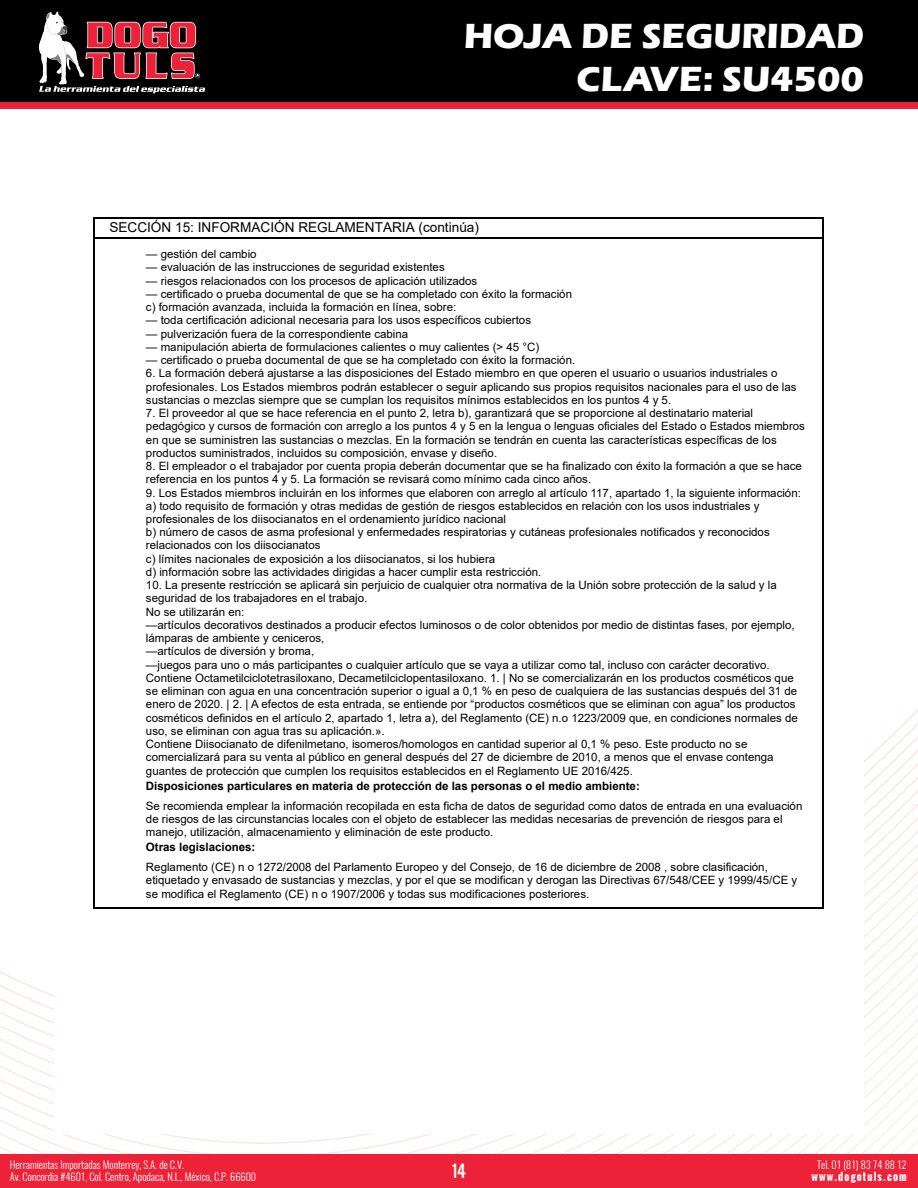
<style>
.page{position:relative;width:918px;height:1188px;background:#fff}
.page>*{position:absolute;margin:0;border:0;box-sizing:border-box;transform-origin:0 0}
.t1{font:700 36px/43.2px "Eras ITC";color:#fff;text-align:right}
.t2{font:16.5px "Oswald";color:#fff}
.t3{font:13.65px "Arial";color:#000}
.t4{font:11.55px/13.2px "Arial";color:#000}
.t5{font:300 10.5px/12.6px "Oswald";color:#fff}
.t6{font:700 10.5px "Oswald";letter-spacing:.11em;color:#fff}
.s1{font-weight:700}
</style>
<div class="page">
<div style="left:0;top:0;width:918px;height:103px;background:#000001"></div>
<div style="left:0;top:102px;width:918px;height:6px;background:#ed2137"></div>
<svg style="left:38px;top:11px;width:167px;height:82px"></svg>
<svg style="left:0;top:849px;width:918px;height:305px"></svg>
<svg style="left:0;top:1143px;width:149px;height:11px"></svg>
<svg style="left:678px;top:983px;width:240px;height:171px"></svg>
<svg style="left:699px;top:997px;width:219px;height:157px"></svg>
<div style="left:0;top:1154px;width:918px;height:34px;background:#ed2137"></div>
<div style="left:54px;top:142px;width:810px;height:992px;background:#fff"></div>
<hr style="left:109px;top:217px;width:715px;height:1px;background:#000">
<hr style="left:109px;top:237px;width:715px;height:1px;background:#000">
<svg style="left:94px;top:217px;width:15px;height:31px"></svg>
<svg style="left:823px;top:218px;width:1px;height:30px"></svg>
<hr style="left:94px;top:248px;width:1px;height:531px;background:#000">
<hr style="left:823px;top:248px;width:1px;height:531px;background:#000">
<svg style="left:94px;top:779px;width:1px;height:20px"></svg>
<svg style="left:823px;top:779px;width:1px;height:20px"></svg>
<hr style="left:94px;top:799px;width:1px;height:42px;background:#000">
<hr style="left:823px;top:799px;width:1px;height:42px;background:#000">
<svg style="left:94px;top:841px;width:1px;height:20px"></svg>
<svg style="left:823px;top:841px;width:1px;height:20px"></svg>
<hr style="left:94px;top:861px;width:1px;height:41px;background:#000">
<hr style="left:823px;top:861px;width:1px;height:41px;background:#000">
<hr style="left:94px;top:907px;width:730px;height:1px;background:#000">
<h1 class="t1" style="left:464px;top:14px;width:402px">HOJA DE SEGURIDAD<br>CLAVE: SU4500</h1>
<p class="t3" style="left:109px;top:218px;width:371px">SECCIÓN 15: INFORMACIÓN REGLAMENTARIA (continúa)</p>
<p class="t4" style="left:146px;top:248px;width:112px">— gestión del cambio</p>
<p class="t4" style="left:146px;top:261px;width:300px">— evaluación de las instrucciones de seguridad existentes</p>
<p class="t4" style="left:146px;top:274px;width:333px">— riesgos relacionados con los procesos de aplicación utilizados</p>
<p class="t4" style="left:146px;top:287px;width:428px">— certificado o prueba documental de que se ha completado con éxito la formación c) formación avanzada, incluida la formación en línea, sobre:</p>
<p class="t4" style="left:146px;top:314px;width:387px">— toda certificación adicional necesaria para los usos específicos cubiertos</p>
<p class="t4" style="left:146px;top:327px;width:264px">— pulverización fuera de la correspondiente cabina</p>
<p class="t4" style="left:146px;top:340px;width:395px">— manipulación abierta de formulaciones calientes o muy calientes (&gt; 45 °C)</p>
<p class="t4" style="left:146px;top:353px;width:431px">— certificado o prueba documental de que se ha completado con éxito la formación.</p>
<p class="t4" style="left:146px;top:367px;width:652px">6. La formación deberá ajustarse a las disposiciones del Estado miembro en que operen el usuario o usuarios industriales o profesionales. Los Estados miembros podrán establecer o seguir aplicando sus propios requisitos nacionales para el uso de las sustancias o mezclas siempre que se cumplan los requisitos mínimos establecidos en los puntos 4 y 5.</p>
<p class="t4" style="left:146px;top:406px;width:661px">7. El proveedor al que se hace referencia en el punto 2, letra b), garantizará que se proporcione al destinatario material pedagógico y cursos de formación con arreglo a los puntos 4 y 5 en la lengua o lenguas oficiales del Estado o Estados miembros en que se suministren las sustancias o mezclas. En la formación se tendrán en cuenta las características específicas de los productos suministrados, incluidos su composición, envase y diseño.</p>
<p class="t4" style="left:146px;top:459px;width:657px">8. El empleador o el trabajador por cuenta propia deberán documentar que se ha finalizado con éxito la formación a que se hace referencia en los puntos 4 y 5. La formación se revisará como mínimo cada cinco años.</p>
<p class="t4" style="left:146px;top:486px;width:657px">9. Los Estados miembros incluirán en los informes que elaboren con arreglo al artículo 117, apartado 1, la siguiente información: a) todo requisito de formación y otras medidas de gestión de riesgos establecidos en relación con los usos industriales y profesionales de los diisocianatos en el ordenamiento jurídico nacional<br>b) número de casos de asma profesional y enfermedades respiratorias y cutáneas profesionales notificados y reconocidos relacionados con los diisocianatos<br>c) límites nacionales de exposición a los diisocianatos, si los hubiera<br>d) información sobre las actividades dirigidas a hacer cumplir esta restricción.</p>
<p class="t4" style="left:146px;top:578px;width:653px">10. La presente restricción se aplicará sin perjuicio de cualquier otra normativa de la Unión sobre protección de la salud y la seguridad de los trabajadores en el trabajo.<br>No se utilizarán en:<br>—artículos decorativos destinados a producir efectos luminosos o de color obtenidos por medio de distintas fases, por ejemplo, lámparas de ambiente y ceniceros,<br>—artículos de diversión y broma,<br>—juegos para uno o más participantes o cualquier artículo que se vaya a utilizar como tal, incluso con carácter decorativo.<br>Contiene Octametilciclotetrasiloxano, Decametilciclopentasiloxano. 1. | No se comercializarán en los productos cosméticos que se eliminan con agua en una concentración superior o igual a 0,1 % en peso de cualquiera de las sustancias después del 31 de enero de 2020. | 2. | A efectos de esta entrada, se entiende por “productos cosméticos que se eliminan con agua” los productos cosméticos definidos en el artículo 2, apartado 1, letra a), del Reglamento (CE) n.o 1223/2009 que, en condiciones normales de uso, se eliminan con agua tras su aplicación.».<br>Contiene Diisocianato de difenilmetano, isomeros/homologos en cantidad superior al 0,1 % peso. Este producto no se comercializará para su venta al público en general después del 27 de diciembre de 2010, a menos que el envase contenga guantes de protección que cumplen los requisitos establecidos en el Reglamento UE 2016/425.</p>
<p class="t4" style="left:146px;top:776px;width:658px;line-height:19.8px"><span class="s1">Disposiciones particulares en materia de protección de las personas o el medio ambiente:<br></span>Se recomienda emplear la información recopilada en esta ficha de datos de seguridad como datos de entrada en una evaluación</p>
<p class="t4" style="left:146px;top:812px;width:638px">de riesgos de las circunstancias locales con el objeto de establecer las medidas necesarias de prevención de riesgos para el manejo, utilización, almacenamiento y eliminación de este producto.</p>
<p class="t4" style="left:146px;top:837px;width:623px;line-height:19.8px"><span class="s1">Otras legislaciones:<br></span>Reglamento (CE) n o 1272/2008 del Parlamento Europeo y del Consejo, de 16 de diciembre de 2008 , sobre clasificación,</p>
<p class="t4" style="left:146px;top:874px;width:653px">etiquetado y envasado de sustancias y mezclas, y por el que se modifican y derogan las Directivas 67/548/CEE y 1999/45/CE y se modifica el Reglamento (CE) n o 1907/2006 y todas sus modificaciones posteriores.</p>
<p class="t5" style="left:10px;top:1158px;width:248px">Herramientas Importadas Monterrey, S.A. de C.V.<br>Av. Concordia #4601, Col. Centro, Apodaca, N.L., México, C.P. 66600</p>
<p class="t5" style="left:817px;top:1158px;width:91px">Tel. 01 (81) 83 74 88 12</p>
<h2 class="t2" style="left:452px;top:1159px;width:15px">14</h2>
<p class="t6" style="left:811px;top:1169px;width:97px">www.dogotuls.com</p>
</div>
